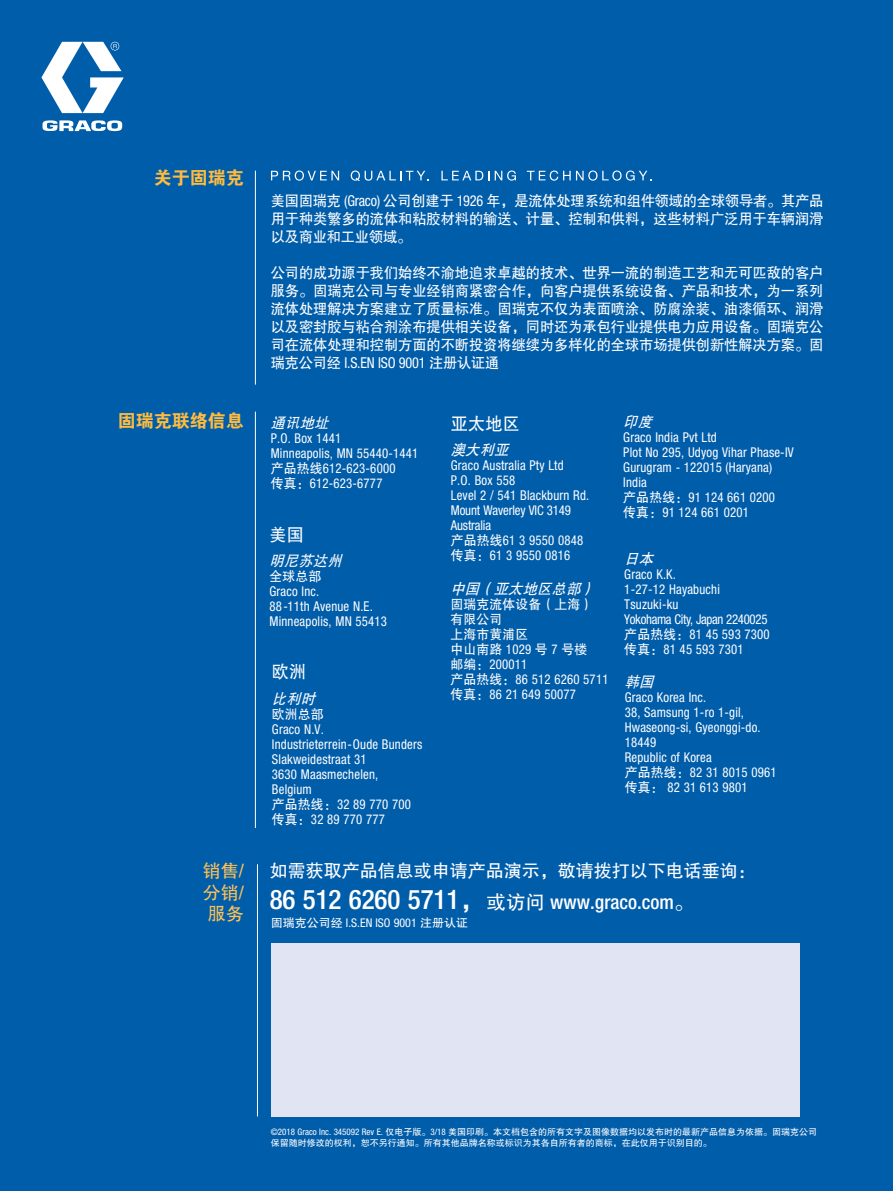
<style>
.page{position:relative;width:893px;height:1191px;background:#005daa}
.page>*{position:absolute;margin:0;border:0;box-sizing:border-box;transform-origin:0 0}
.t1{font:500 condensed 27px "Helvetica Neue LT Std";color:#fff}
.t2{font:18px "FZHTJW GB1 0";color:#fff}
.t3{font:18px "FZDHTJW GB1 0";color:#ffbb3e}
.t4{font:18px "FZHTJW GB1 0";color:#fff;scale:.95 1}
.t5{font:18px/21.6px "FZHTJW GB1 0";color:#fdc056;text-align:justify}
.t6{font:15px/18px "FZHTJW GB1 0";letter-spacing:-.005em;color:#fff;text-align:justify;scale:.95 1}
.t7{font:italic 15px "FZHTJW GB1 0";color:#fff;scale:.95 1}
.t8{font:condensed 15px "Helvetica Neue LT Std";letter-spacing:-.015em;color:#fff;scale:.95 1}
.t9{font:condensed 13.5px/15px "Helvetica Neue LT Std";letter-spacing:.015em;color:#fff;scale:.95 1}
.t10{font:13.5px/15px "FZHTJW GB1 0";letter-spacing:.015em;color:#fff;scale:.95 1}
.t11{font:condensed 12px "Helvetica Neue LT Std";color:#fff}
.t12{font:9px/10.8px "FZHTJW GB1 0";color:#fff}
.s1{font-family:"Helvetica Neue LT Std";font-stretch:condensed}
.s2{font-family:"FZHTJW GB1 0";font-stretch:normal}
.s3{font-family:"FZHTJW GB1 0";font-weight:400;font-stretch:normal}
.s4{font-family:"FZHTJW GB1 0";font-weight:400;font-stretch:normal;font-size:19.5px}
.s5{font-size:19.5px}
</style>
<div class="page">
<svg style="left:271px;top:170px;width:68px;height:11px"></svg>
<svg style="left:351px;top:170px;width:78px;height:11px"></svg>
<svg style="left:441px;top:171px;width:48px;height:9px"></svg>
<svg style="left:495px;top:170px;width:21px;height:11px"></svg>
<svg style="left:527px;top:170px;width:124px;height:11px"></svg>
<hr style="left:255px;top:171px;width:1px;height:213px;background:#fcfeff">
<hr style="left:255px;top:411px;width:1px;height:417px;background:#fcfeff">
<svg style="left:41px;top:42px;width:83px;height:89px"></svg>
<hr style="left:257px;top:864px;width:1px;height:252px;background:#fff">
<div style="left:271px;top:943px;width:529px;height:173px;background:#e0e4f3"></div>
<h2 class="t3" style="left:154px;top:168px;width:91px">关于固瑞克</h2>
<h2 class="t3" style="left:118px;top:410px;width:127px">固瑞克联络信息</h2>
<p class="t6" style="left:271px;top:192px;width:583px">美国固瑞克 <span class="s1">(Graco)</span> 公司创建于 <span class="s1">1926</span> 年，是流体处理系统和组件领域的全球领导者。其产品用于种类繁多的流体和粘胶材料的输送、计量、控制和供料，这些材料广泛用于车辆润滑以及商业和工业领域。</p>
<p class="t6" style="left:271px;top:264px;width:583px">公司的成功源于我们始终不渝地追求卓越的技术、世界一流的制造工艺和无可匹敌的客户服务。固瑞克公司与专业经销商紧密合作，向客户提供系统设备、产品和技术，为一系列流体处理解决方案建立了质量标准。固瑞克不仅为表面喷涂、防腐涂装、油漆循环、润滑以及密封胶与粘合剂涂布提供相关设备，同时还为承包行业提供电力应用设备。固瑞克公司在流体处理和控制方面的不断投资将继续为多样化的全球市场提供创新性解决方案。固</p>
<p class="t8" style="left:271px;top:354px;width:242px"><span class="s2">瑞克公司经</span> I.S.EN ISO 9001 <span class="s2">注册认证通</span></p>
<h2 class="t4" style="left:451px;top:414px;width:74px">亚太地区</h2>
<p class="t7" style="left:451px;top:442px;width:67px">澳大利亚</p>
<p class="t9" style="left:451px;top:458px;width:147px">Graco Australia Pty Ltd<br>P.O. Box 558<br>Level 2 / 541 Blackburn Rd.<br>Mount Waverley VIC 3149<br>Australia<br><span class="s2">产品热线</span>61 3 9550 0848<span class="s2">传真：</span>61 3 9550 0816</p>
<p class="t7" style="left:271px;top:415px;width:67px">通讯地址</p>
<p class="t9" style="left:271px;top:431px;width:157px">P.O. Box 1441<br>Minneapolis, MN 55440-1441<span class="s2">产品热线</span>612-623-6000<br><span class="s2">传真：</span>612-623-6777</p>
<h2 class="t4" style="left:269px;top:524px;width:38px">美国</h2>
<p class="t7" style="left:269px;top:553px;width:82px">明尼苏达州</p>
<p class="t10" style="left:269px;top:569px;width:56px">全球总部</p>
<p class="t9" style="left:269px;top:584px;width:125px">Graco Inc.<br>88-11th Avenue N.E.<br>Minneapolis, MN 55413</p>
<p class="t7" style="left:450px;top:580px;width:158px">中国（亚太地区总部）</p>
<p class="t10" style="left:450px;top:597px;width:152px">固瑞克流体设备（上海）有限公司<br>上海市黄浦区<br>中山南路 <span class="s1">1029</span> 号 <span class="s1">7</span> 号楼</p>
<p class="t9" style="left:450px;top:656px;width:168px"><span class="s2">邮编：</span>200011<br><span class="s2">产品热线：</span>86 512 6260 5711<span class="s2">传真：</span>86 21 649 50077</p>
<h2 class="t4" style="left:272px;top:662px;width:38px">欧洲</h2>
<p class="t7" style="left:272px;top:690px;width:52px">比利时</p>
<p class="t10" style="left:272px;top:706px;width:56px">欧洲总部</p>
<p class="t9" style="left:272px;top:721px;width:160px">Graco N.V.<br>Industrieterrein-Oude Bunders<br>Slakweidestraat 31<br>3630 Maasmechelen,<br>Belgium<br><span class="s2">产品热线：</span>32 89 770 700<span class="s2">传真：</span>32 89 770 777</p>
<p class="t7" style="left:623px;top:413px;width:36px">印度</p>
<p class="t9" style="left:623px;top:429px;width:181px">Graco India Pvt Ltd<br>Plot No 295, Udyog Vihar Phase-IV<br>Gurugram - 122015 (Haryana)<br>India<br><span class="s2">产品热线：</span>91 124 661 0200<br><span class="s2">传真：</span>91 124 661 0201</p>
<p class="t7" style="left:624px;top:551px;width:36px">日本</p>
<p class="t9" style="left:624px;top:567px;width:155px">Graco K.K.<br>1-27-12 Hayabuchi<br>Tsuzuki-ku<br>Yokohama City, Japan 2240025<span class="s2">产品热线：</span>81 45 593 7300<span class="s2">传真：</span>81 45 593 7301</p>
<p class="t7" style="left:625px;top:673px;width:36px">韩国</p>
<p class="t9" style="left:625px;top:689px;width:161px">Graco Korea Inc.<br>38, Samsung 1-ro 1-gil,<br>Hwaseong-si, Gyeonggi-do.<br>18449<br>Republic of Korea<br><span class="s2">产品热线：</span>82 31 8015 0961<span class="s2">传真：</span> 82 31 613 9801</p>
<h2 class="t5" style="left:203px;top:860px;width:42px">销售/分销/服务</h2>
<h2 class="t2" style="left:270px;top:861px;width:487px">如需获取产品信息或申请产品演示，敬请拨打以下电话垂询：</h2>
<h1 class="t1" style="left:270px;top:883px;width:425px">86 512 6260 5711<span class="s3">，</span><span class="s4">或访问</span> <span class="s5">www.graco.com</span><span class="s4">。</span></h1>
<p class="t11" style="left:271px;top:915px;width:199px"><span class="s2">固瑞克公司经</span> I.S.EN ISO 9001 <span class="s2">注册认证</span></p>
<p class="t12" style="left:271px;top:1127px;width:548px"><span class="s1">©2018 Graco Inc. 345092 Rev E.</span> 仅电子版。<span class="s1">3/18</span> 美国印刷。本文档包含的所有文字及图像数据均以发布时的最新产品信息为依据。固瑞克公司保留随时修改的权利，恕不另行通知。所有其他品牌名称或标识为其各自所有者的商标，在此仅用于识别目的。</p>
</div>
